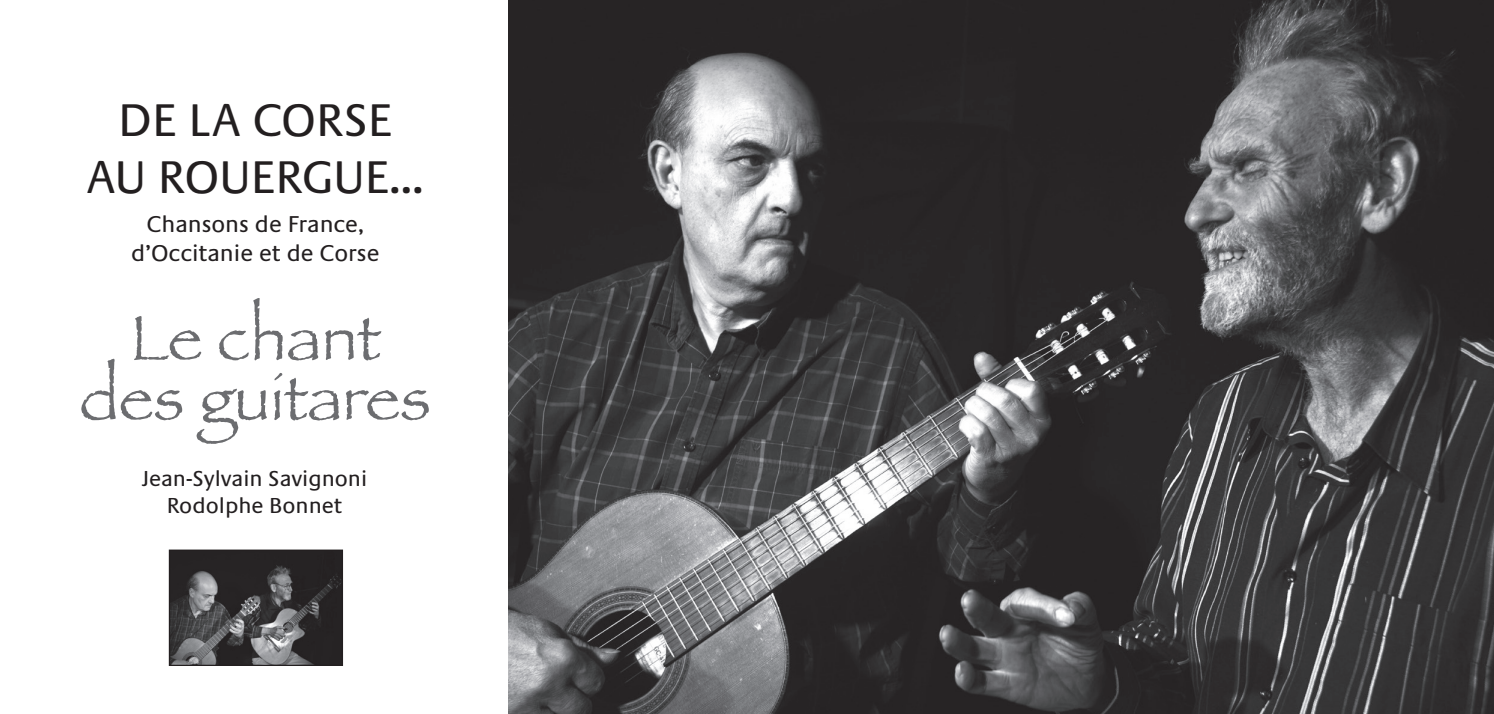
<style>
.page{position:relative;width:1494px;height:714px;background:#fff}
.page>*{position:absolute;margin:0;border:0;box-sizing:border-box;transform-origin:0 0}
.t1{font:65px/60px "Papyrus";color:#6c6d70;text-align:center}
.t2{font:47.5px/57px "Praxis EF";color:#231f20;text-align:center}
.t3{font:23.75px/28.5px "Praxis EF";color:#231f20;text-align:center}
.t4{font:22.5px/27px "Praxis EF";color:#231f20;text-align:center}
</style>
<div class="page">
<img style="left:508px;top:0;width:985px;height:714px">
<img style="left:171px;top:551px;width:170px;height:113px">
<div style="left:169px;top:549px;width:174px;height:117px;border:1px solid #231f20"></div>
<svg style="left:1489px;top:0;width:5px;height:6px"></svg>
<svg style="left:1489px;top:711px;width:5px;height:3px"></svg>
<h2 class="t2" style="left:87px;top:93px;width:338px">DE LA CORSE<br>AU ROUERGUE…</h2>
<p class="t3" style="left:131px;top:211px;width:250px">Chansons de France, d’Occitanie et de Corse</p>
<h1 class="t1" style="left:80px;top:307px;width:353px">Le chant des guitares</h1>
<p class="t4" style="left:142px;top:466px;width:227px">Jean-Sylvain Savignoni<br>Rodolphe Bonnet</p>
</div>
